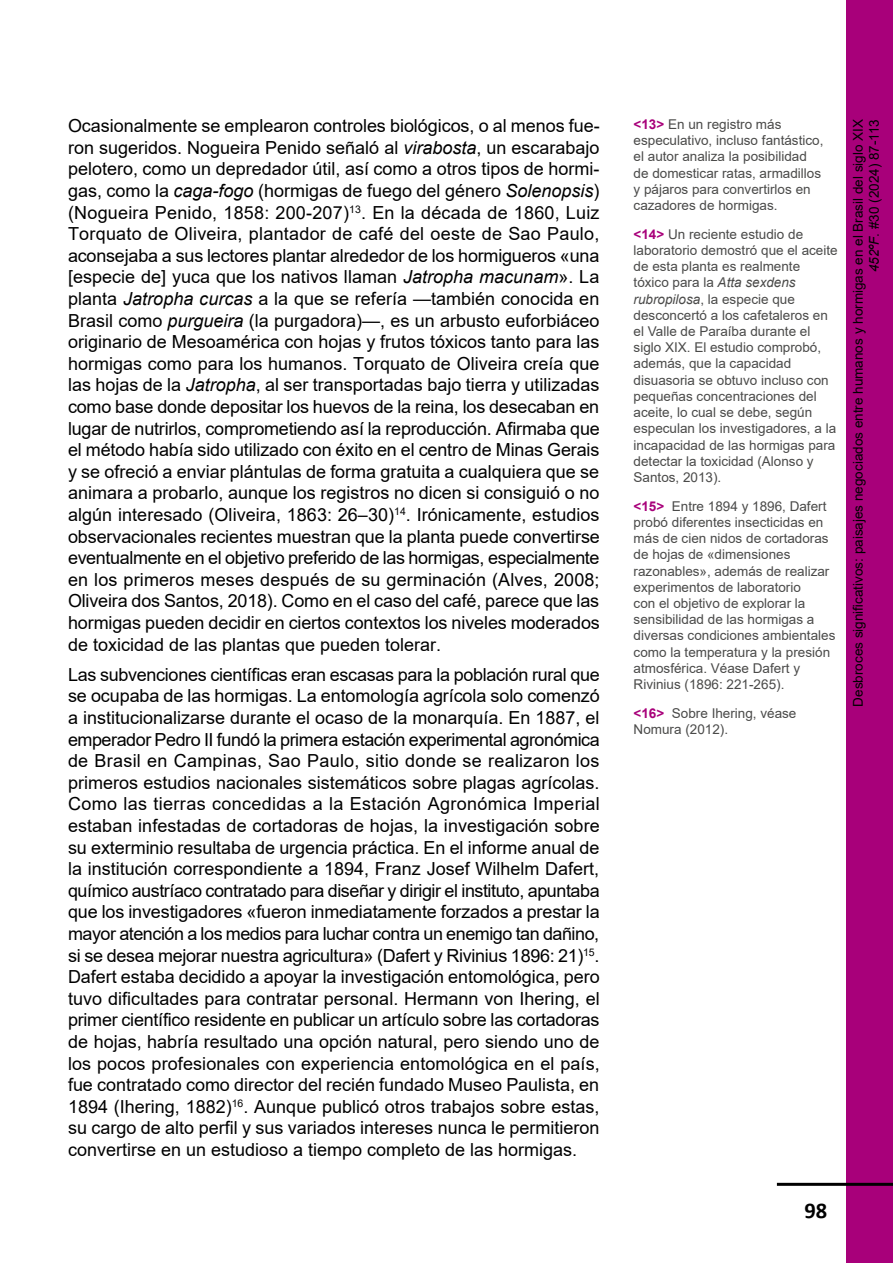
<style>
.page{position:relative;width:893px;height:1263px;background:#fff}
.page>*{position:absolute;margin:0;border:0;box-sizing:border-box;transform-origin:0 0}
.t1{font:700 22.5px "Calibri";color:#000}
.t2{font:18px/21.6px "Arial";color:#000;text-align:justify}
.t3{font:13.5px/16.2px "Arial";color:#4a4a49}
.t4{font:13.5px/16.2px "Arial";color:#000;text-align:right}
.s1{font-style:italic}
.s2{font-weight:700;color:#a8007a}
</style>
<div class="page">
<div style="left:846px;top:0;width:47px;height:1263px;background:#a8007a"></div>
<hr style="left:777px;top:1183px;width:116px;height:3px;background:#000">
<p class="t2" style="left:68px;top:115px;width:533px">Ocasionalmente se emplearon controles biológicos, o al menos fue&shy;ron sugeridos. Nogueira Penido señaló al <span class="s1">virabosta</span>, un escarabajo pelotero, como un depredador útil, así como a otros tipos de hormi&shy;gas, como la <span class="s1">caga-fogo</span> (hormigas de fuego del género <span class="s1">Solenopsis</span>) (Nogueira Penido, 1858: 200-207)<sup>13</sup>. En la década de 1860, Luiz Torquato de Oliveira, plantador de café del oeste de Sao Paulo, aconsejaba a sus lectores plantar alrededor de los hormigueros «una [especie de] yuca que los nativos llaman <span class="s1">Jatropha macunam</span>». La planta <span class="s1">Jatropha curcas</span> a la que se refería —también conocida en Brasil como <span class="s1">purgueira</span> (la purgadora)—, es un arbusto euforbiáceo originario de Mesoamérica con hojas y frutos tóxicos tanto para las hormigas como para los humanos. Torquato de Oliveira creía que las hojas de la <span class="s1">Jatropha</span>, al ser transportadas bajo tierra y utilizadas como base donde depositar los huevos de la reina, los desecaban en lugar de nutrirlos, comprometiendo así la reproducción. Afirmaba que el método había sido utilizado con éxito en el centro de Minas Gerais y se ofreció a enviar plántulas de forma gratuita a cualquiera que se animara a probarlo, aunque los registros no dicen si consiguió o no algún interesado (Oliveira, 1863: 26–30)<sup>14</sup>. Irónicamente, estudios observacionales recientes muestran que la planta puede convertirse eventualmente en el objetivo preferido de las hormigas, especialmente en los primeros meses después de su germinación (Alves, 2008; Oliveira dos Santos, 2018). Como en el caso del café, parece que las hormigas pueden decidir en ciertos contextos los niveles moderados de toxicidad de las plantas que pueden tolerar.</p>
<p class="t2" style="left:68px;top:663px;width:533px">Las subvenciones científicas eran escasas para la población rural que se ocupaba de las hormigas. La entomología agrícola solo comenzó a institucionalizarse durante el ocaso de la monarquía. En 1887, el emperador Pedro II fundó la primera estación experimental agronómica de Brasil en Campinas, Sao Paulo, sitio donde se realizaron los primeros estudios nacionales sistemáticos sobre plagas agrícolas.<br>Como las tierras concedidas a la Estación Agronómica Imperial estaban infestadas de cortadoras de hojas, la investigación sobre su exterminio resultaba de urgencia práctica. En el informe anual de la institución correspondiente a 1894, Franz Josef Wilhelm Dafert, químico austríaco contratado para diseñar y dirigir el instituto, apuntaba que los investigadores «fueron inmediatamente forzados a prestar la mayor atención a los medios para luchar contra un enemigo tan dañino, si se desea mejorar nuestra agricultura» (Dafert y Rivinius 1896: 21)<sup>15</sup>.<br>Dafert estaba decidido a apoyar la investigación entomológica, pero tuvo dificultades para contratar personal. Hermann von Ihering, el primer científico residente en publicar un artículo sobre las cortadoras de hojas, habría resultado una opción natural, pero siendo uno de los pocos profesionales con experiencia entomológica en el país, fue contratado como director del recién fundado Museo Paulista, en 1894 (Ihering, 1882)<sup>16</sup>. Aunque publicó otros trabajos sobre estas, su cargo de alto perfil y sus variados intereses nunca le permitieron convertirse en un estudioso a tiempo completo de las hormigas.</p>
<p class="t3" style="left:634px;top:116px;width:191px"><span class="s2">&lt;13&gt;</span> En un registro más especulativo, incluso fantástico, el autor analiza la posibilidad de domesticar ratas, armadillos y pájaros para convertirlos en cazadores de hormigas.</p>
<p class="t3" style="left:634px;top:226px;width:206px"><span class="s2">&lt;14&gt;</span> Un reciente estudio de laboratorio demostró que el aceite de esta planta es realmente tóxico para la <span class="s1">Atta sexdens rubropilosa</span>, la especie que desconcertó a los cafetaleros en el Valle de Paraíba durante el siglo XIX. El estudio comprobó, además, que la capacidad disuasoria se obtuvo incluso con pequeñas concentraciones del aceite, lo cual se debe, según especulan los investigadores, a la incapacidad de las hormigas para detectar la toxicidad (Alonso y<br>Santos, 2013).</p>
<p class="t3" style="left:634px;top:498px;width:203px"><span class="s2">&lt;15&gt;</span> Entre 1894 y 1896, Dafert probó diferentes insecticidas en más de cien nidos de cortadoras de hojas de «dimensiones razonables», además de realizar experimentos de laboratorio<br>con el objetivo de explorar la sensibilidad de las hormigas a diversas condiciones ambientales como la temperatura y la presión atmosférica. Véase Dafert y<br>Rivinius (1896: 221-265).</p>
<p class="t3" style="left:634px;top:705px;width:164px"><span class="s2">&lt;16&gt;</span> Sobre Ihering, véase<br>Nomura (2012).</p>
<p class="t4" style="left:850px;top:707px;width:589px;rotate:-90deg">Desbroces significativos: paisajes negociados entre humanos y hormigas en el Brasil del siglo XIX<br><span class="s1">452ºF</span>. #30 (2024) 87-113</p>
<p class="t1" style="left:804px;top:1195px;width:24px">98</p>
</div>
